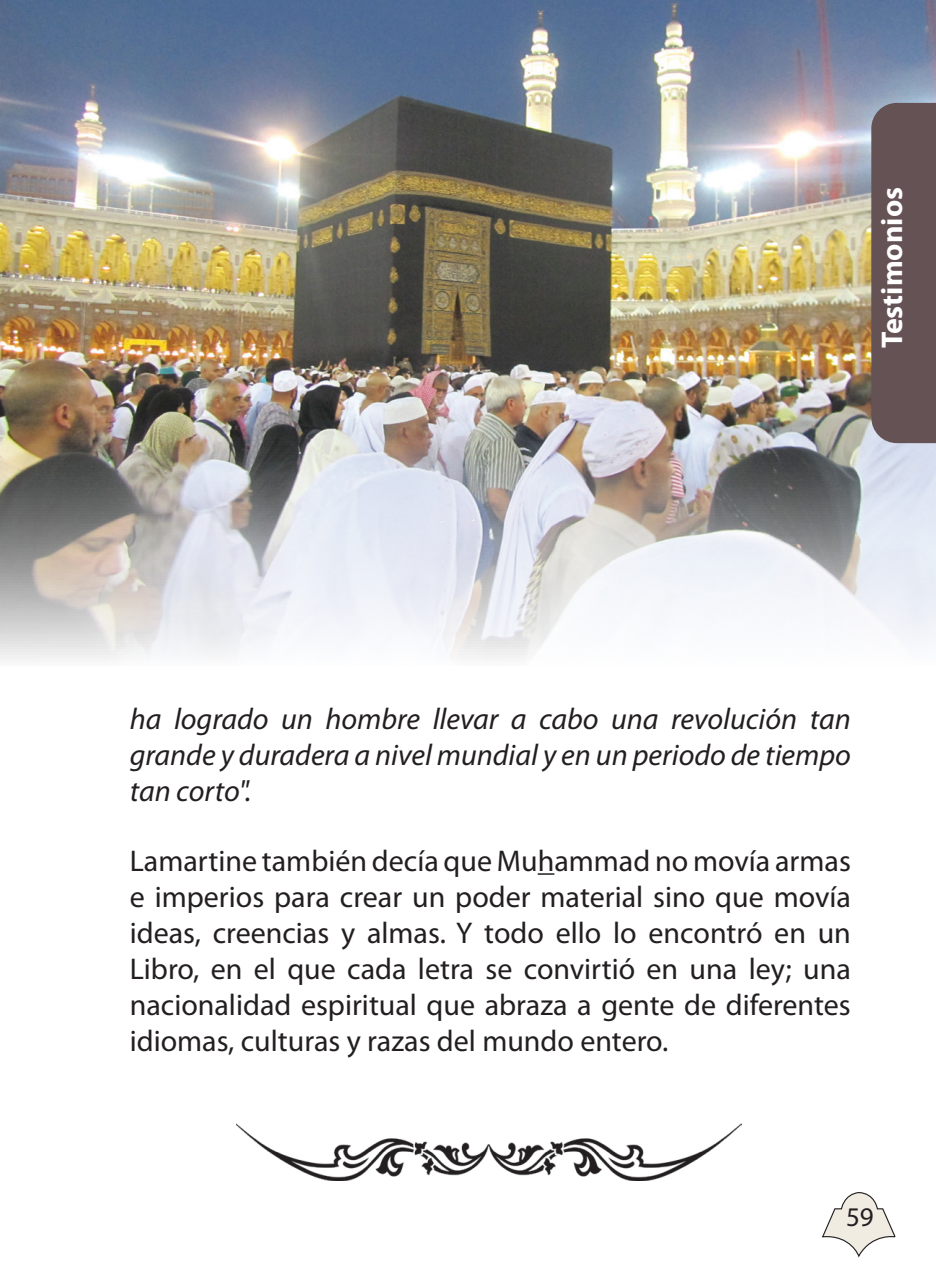
<style>
.page{position:relative;width:936px;height:1276px;background:#fff}
.page>*{position:absolute;margin:0;border:0;box-sizing:border-box;transform-origin:0 0}
.texto_común{font:30px/36px "Myriad Pro";color:#231f20;text-align:justify}
.texto_común-2{font:italic 30px/36px "Myriad Pro";color:#231f20;text-align:justify}
.t1{font:700 30px "Myriad Pro";color:#fff}
.t2{font:27px "Myriad Pro";color:#231f20}
</style>
<div class="page">
<img style="left:0;top:0;width:935px;height:660px">
<img style="left:237px;top:1123px;width:504px;height:57px">
<svg style="left:537px;top:873px;width:17px;height:2px"></svg>
<div style="left:871px;top:103px;width:64px;height:340px;background:#645254"></div>
<svg style="left:822px;top:1192px;width:74px;height:66px"></svg>
<p class="t1" style="left:872px;top:315px;width:154px;rotate:-90deg">H s Sayings</p>
<p class="t1" style="left:872px;top:348px;width:163px;rotate:-90deg">Testimonios</p>
<p class="t1" style="left:872px;top:221px;width:26px;rotate:-90deg">al</p>
<p class="t1" style="left:872px;top:298px;width:10px;rotate:-90deg">i</p>
<p class="texto_común-2" style="left:130px;top:700px;width:722px">ha logrado un hombre llevar a cabo una revolución tan grande y duradera a nivel mundial y en un periodo de tiempo tan corto".</p>
<p class="texto_común" style="left:130px;top:842px;width:722px">Lamartine también decía que Muhammad no movía armas e imperios para crear un poder material sino que movía ideas, creencias y almas. Y todo ello lo encontró en un Libro, en el que cada letra se convirtió en una ley; una nacionalidad espiritual que abraza a gente de diferentes idiomas, culturas y razas del mundo entero.</p>
<p class="t2" style="left:846px;top:1200px;width:29px">59</p>
</div>
